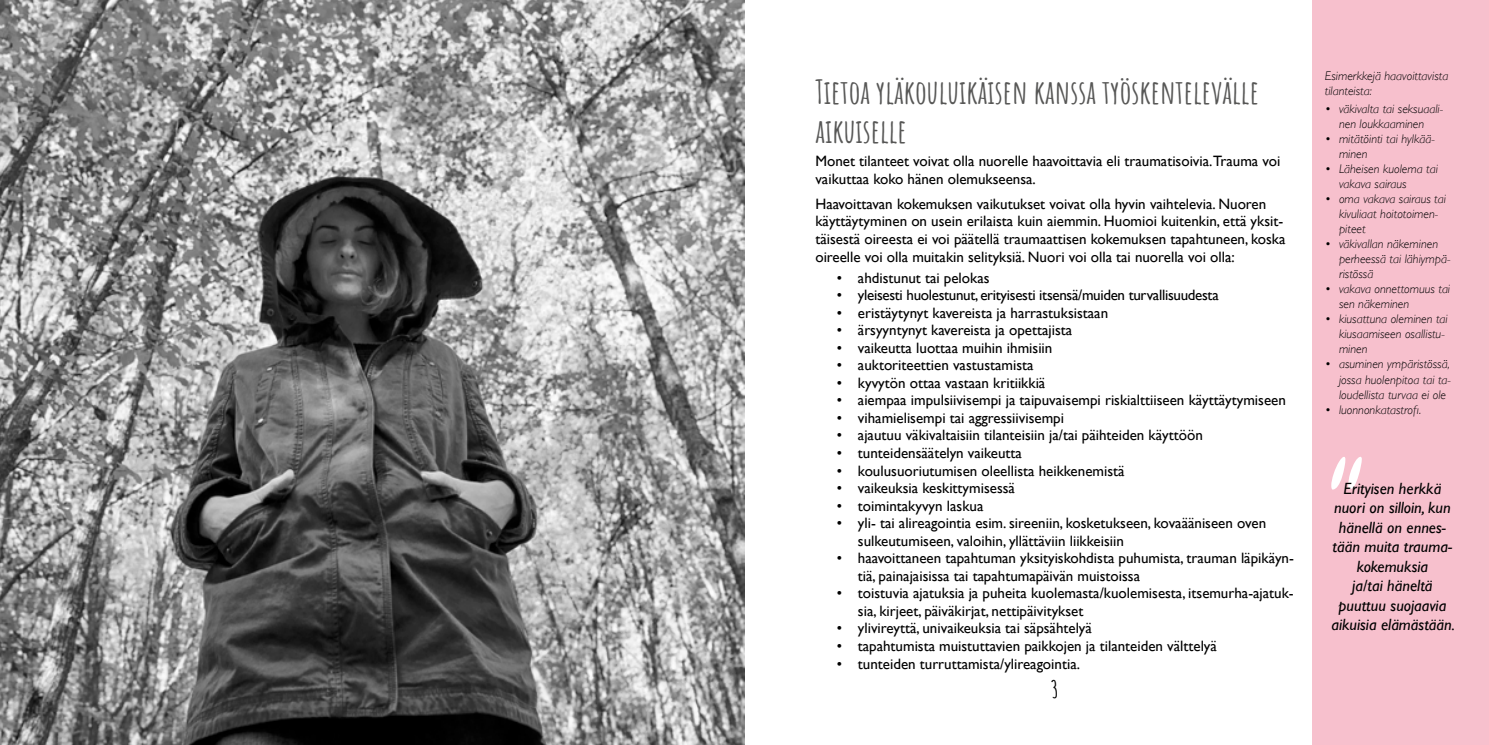
<style>
.page{position:relative;width:1489px;height:745px;background:#fff}
.page>*{position:absolute;margin:0;border:0;box-sizing:border-box;transform-origin:0 0}
.t1{font:700 32.5px/39px "Amatic SC";color:#575756}
.t2{font:700 23.75px "Amatic SC";color:#000}
.t3{font:italic 16.25px/19.5px "Gill Sans";color:#000;text-align:center}
.t4{font:15px/17.5px "Gill Sans";color:#000}
.t5{font:15px "Gill Sans";letter-spacing:-.02em;color:#000}
.t6{font:italic 300 12.5px/15px "Gill Sans";color:#000}
</style>
<div class="page">
<div style="left:1312px;top:0;width:176px;height:744px;background:#f7c0cd"></div>
<svg style="left:1331px;top:456px;width:30px;height:33px"></svg>
<img style="left:0;top:0;width:744px;height:744px">
<h1 class="t1" style="left:815px;top:70px;width:445px">Tietoa yläkouluikäisen kanssa työskentelevälle aikuiselle</h1>
<p class="t6" style="left:1324px;top:68px;width:125px">Esimerkkejä haavoittavista tilanteista:</p>
<p class="t6" style="left:1324px;top:101px;width:120px;text-align:center">• väkivalta tai seksuaali&shy;nen loukkaaminen</p>
<p class="t6" style="left:1338px;top:131px;width:97px;text-indent:-14px">• mitätöinti tai hylkää&shy;minen</p>
<p class="t6" style="left:1338px;top:161px;width:100px;text-indent:-14px">• Läheisen kuolema tai vakava sairaus</p>
<p class="t6" style="left:1338px;top:191px;width:108px;text-indent:-14px">• oma vakava sairaus tai kivuliaat hoitotoimen&shy;piteet</p>
<p class="t6" style="left:1338px;top:236px;width:113px;text-indent:-14px">• väkivallan näkeminen perheessä tai lähiympä&shy;ristössä</p>
<p class="t6" style="left:1338px;top:281px;width:113px;text-indent:-14px">• vakava onnettomuus tai sen näkeminen</p>
<p class="t6" style="left:1338px;top:311px;width:110px;text-indent:-14px">• kiusattuna oleminen tai kiusaamiseen osallistu&shy;minen</p>
<p class="t6" style="left:1338px;top:356px;width:113px;text-align:justify;text-indent:-14px">• asuminen ympäristössä, jossa huolenpitoa tai ta&shy;loudellista turvaa ei ole</p>
<p class="t6" style="left:1324px;top:401px;width:98px">• luonnonkatastrofi.</p>
<p class="t4" style="left:815px;top:152px;width:466px">Monet tilanteet voivat olla nuorelle haavoittavia eli traumatisoivia.Trauma voi vaikuttaa koko hänen olemukseensa.</p>
<p class="t4" style="left:815px;top:194px;width:471px">Haavoittavan kokemuksen vaikutukset voivat olla hyvin vaihtelevia. Nuoren käyttäytyminen on usein erilaista kuin aiemmin. Huomioi kuitenkin, että yksit&shy;täisestä oireesta ei voi päätellä traumaattisen kokemuksen tapahtuneen, koska oireelle voi olla muitakin selityksiä. Nuori voi olla tai nuorella voi olla:</p>
<p class="t4" style="left:836px;top:268px;width:154px">• ahdistunut tai pelokas</p>
<p class="t5" style="left:836px;top:286px;width:383px">• yleisesti huolestunut, erityisesti itsensä/muiden turvallisuudesta</p>
<p class="t4" style="left:836px;top:303px;width:273px">• eristäytynyt kavereista ja harrastuksistaan</p>
<p class="t4" style="left:836px;top:321px;width:237px">• ärsyyntynyt kavereista ja opettajista</p>
<p class="t4" style="left:836px;top:338px;width:217px">• vaikeutta luottaa muihin ihmisiin</p>
<p class="t4" style="left:836px;top:356px;width:198px">• auktoriteettien vastustamista</p>
<p class="t4" style="left:836px;top:373px;width:210px">• kyvytön ottaa vastaan kritiikkiä</p>
<p class="t4" style="left:836px;top:391px;width:450px">• aiempaa impulsiivisempi ja taipuvaisempi riskialttiiseen käyttäytymiseen</p>
<p class="t4" style="left:836px;top:408px;width:229px">• vihamielisempi tai aggressiivisempi</p>
<p class="t4" style="left:836px;top:426px;width:367px">• ajautuu väkivaltaisiin tilanteisiin ja/tai päihteiden käyttöön</p>
<p class="t4" style="left:836px;top:444px;width:187px">• tunteidensäätelyn vaikeutta</p>
<p class="t4" style="left:836px;top:461px;width:289px">• koulusuoriutumisen oleellista heikkenemistä</p>
<p class="t4" style="left:836px;top:479px;width:180px">• vaikeuksia keskittymisessä</p>
<p class="t4" style="left:836px;top:496px;width:148px">• toimintakyvyn laskua</p>
<p class="t4" style="left:857px;top:514px;width:410px;text-indent:-21px">• yli- tai alireagointia esim. sireeniin, kosketukseen, kovaääniseen oven sulkeutumiseen, valoihin, yllättäviin liikkeisiin</p>
<p class="t4" style="left:857px;top:549px;width:437px;text-indent:-21px">• haavoittaneen tapahtuman yksityiskohdista puhumista, trauman läpikäyn&shy;tiä, painajaisissa tai tapahtumapäivän muistoissa</p>
<p class="t4" style="left:857px;top:584px;width:437px;text-indent:-21px">• toistuvia ajatuksia ja puheita kuolemasta/kuolemisesta, itsemurha-ajatuk&shy;sia, kirjeet, päiväkirjat, nettipäivitykset</p>
<p class="t4" style="left:836px;top:619px;width:257px">• ylivireyttä, univaikeuksia tai säpsähtelyä</p>
<p class="t4" style="left:836px;top:636px;width:382px">• tapahtumista muistuttavien paikkojen ja tilanteiden välttelyä</p>
<p class="t4" style="left:836px;top:654px;width:245px">• tunteiden turruttamista/ylireagointia.</p>
<p class="t3" style="left:1331px;top:478px;width:125px">Erityisen herkkä nuori on silloin, kun hänellä on ennes&shy;tään muita trauma&shy;kokemuksia<br>ja/tai häneltä puuttuu suojaavia aikuisia elämästään.</p>
<h2 class="t2" style="left:1050px;top:670px;width:9px">3</h2>
</div>
